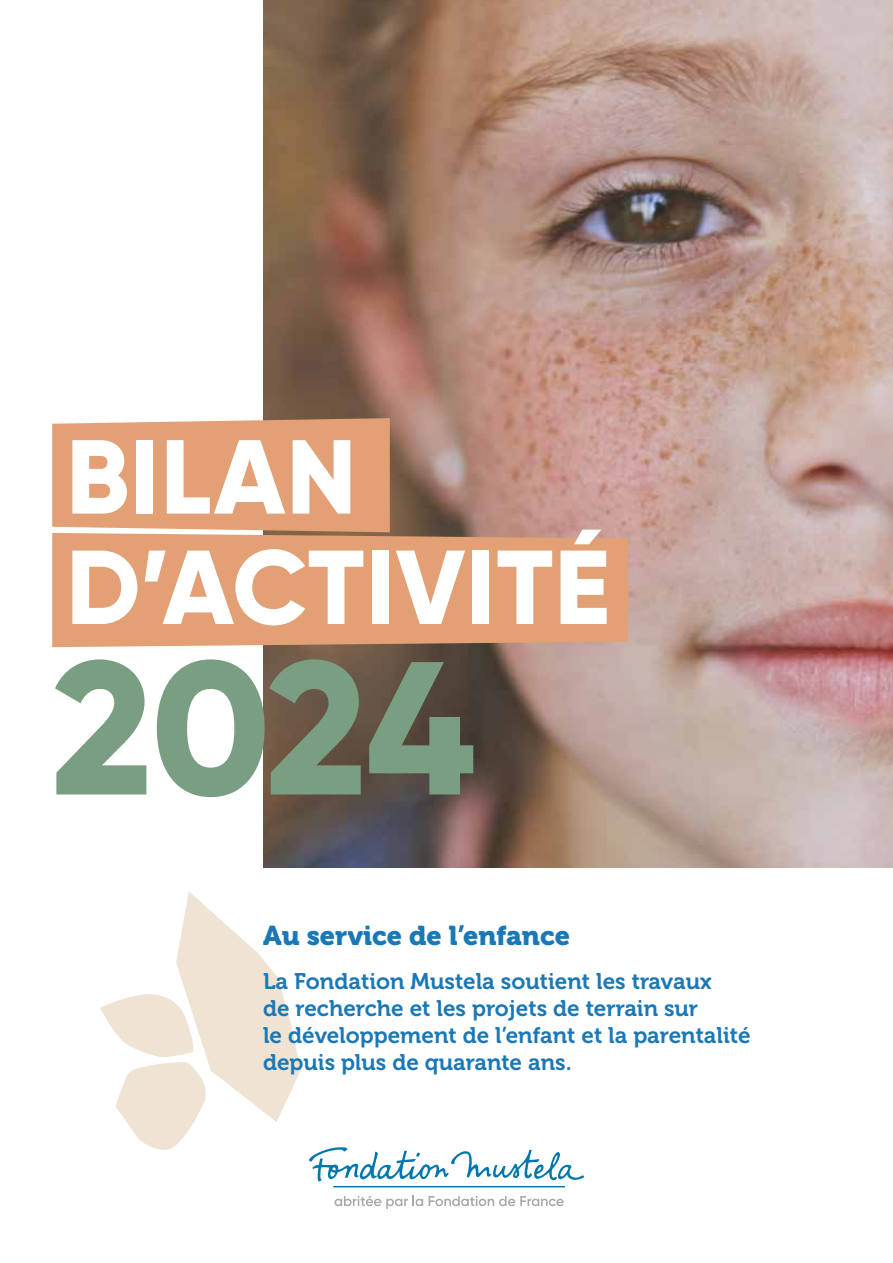
<style>
.page{position:relative;width:893px;height:1263px;background:#fff}
.page>*{position:absolute;margin:0;border:0;box-sizing:border-box;transform-origin:0 0}
.t1{font:800 189.15px "Gilroy";color:#7a9e81}
.t2{font:800 104.85px/110.4px "Gilroy";letter-spacing:.01em;color:#fff}
.t3{font:27px "Museo 900";color:#1a78b6}
.t4{font:22.5px/27px "Museo 700";color:#1a78b6}
</style>
<div class="page">
<img style="left:263px;top:0;width:630px;height:867px">
<svg style="left:176px;top:892px;width:125px;height:230px;fill:#efe4d3"></svg>
<svg style="left:100px;top:974px;width:125px;height:176px"></svg>
<svg style="left:335px;top:1195px;width:88px;height:14px"></svg>
<svg style="left:429px;top:1196px;width:135px;height:10px"></svg>
<svg style="left:309px;top:1147px;width:275px;height:40px"></svg>
<div style="left:52px;top:418px;width:338px;height:114px;background:#e3a074"></div>
<svg style="left:52px;top:533px;width:576px;height:114px;background:#e09f75"></svg>
<h2 class="t2" style="left:66px;top:421px;width:545px">BILAN<br>D’ACTIVITÉ</h2>
<h1 class="t1" style="left:52px;top:609px;width:424px">2024</h1>
<p class="t3" style="left:263px;top:921px;width:308px">Au service de l’enfance</p>
<p class="t4" style="left:263px;top:968px;width:489px">La Fondation Mustela soutient les travaux<br>de recherche et les projets de terrain sur<br>le développement de l’enfant et la parentalité depuis plus de quarante ans.</p>
</div>
